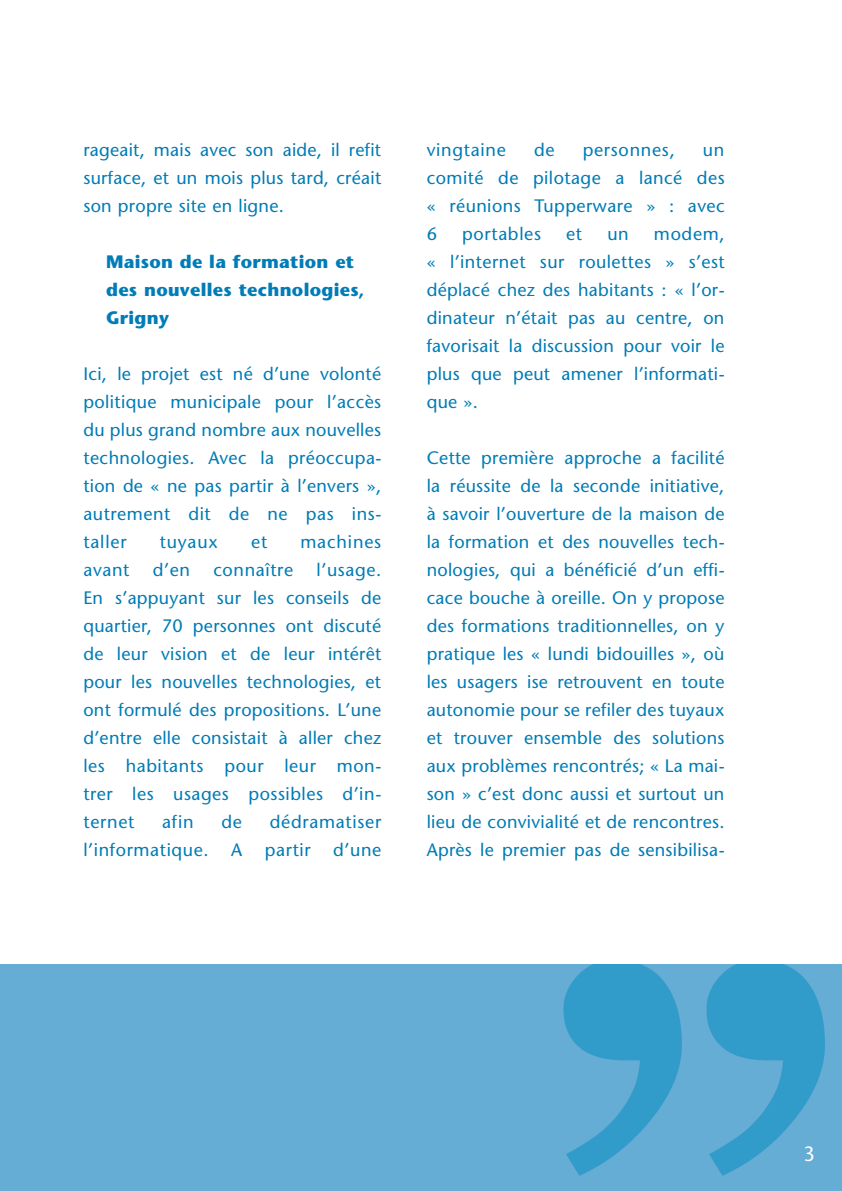
<style>
.page{position:relative;width:842px;height:1191px;background:#fff}
.page>*{position:absolute;margin:0;border:0;box-sizing:border-box;transform-origin:0 0}
.t1{font:20.6px "Stone Sans";color:#fff}
.t2{font:18px/28px "Stone Sans";letter-spacing:.025em;color:#007cb6;text-align:justify}
.t3{font:700 18px/28px "Stone Sans";letter-spacing:.015em;color:#007cb6}
.t4{font:18px "Stone Sans";letter-spacing:.045em;color:#007cb6}
</style>
<div class="page">
<img style="left:0;top:964px;width:842px;height:227px">
<p class="t2" style="left:83px;top:136px;width:299px">rageait, mais avec son aide, il refit surface, et un mois plus tard, créait son propre site en ligne.</p>
<p class="t3" style="left:106px;top:247px;width:260px">Maison de la formation et des nouvelles technologies,<br>Grigny</p>
<p class="t2" style="left:83px;top:360px;width:299px">Ici, le projet est né d’une volonté politique municipale pour l’accès du plus grand nombre aux nouvelles technologies. Avec la préoccupa&shy;tion de « ne pas partir à l’envers », autrement dit de ne pas ins&shy;taller</p>
<p class="t2" style="left:160px;top:528px;width:60px">tuyaux</p>
<p class="t2" style="left:251px;top:528px;width:18px">et</p>
<p class="t4" style="left:300px;top:531px;width:82px">machines</p>
<p class="t2" style="left:83px;top:556px;width:299px;text-indent:233px">l’usage.<br>En s’appuyant sur les conseils de quartier, 70 personnes ont discuté de leur vision et de leur intérêt pour les nouvelles technologies, et ont formulé des propositions. L’une d’entre elle consistait à aller chez les habitants pour leur mon&shy;trer les usages possibles d’in&shy;ternet</p>
<p class="t2" style="left:83px;top:556px;width:48px">avant</p>
<p class="t2" style="left:153px;top:556px;width:39px">d’en</p>
<p class="t2" style="left:213px;top:556px;width:81px">connaître</p>
<p class="t2" style="left:162px;top:808px;width:33px">afin</p>
<p class="t2" style="left:221px;top:808px;width:22px">de</p>
<p class="t2" style="left:270px;top:808px;width:113px">dédramatiser</p>
<p class="t2" style="left:83px;top:836px;width:127px">l’informatique.</p>
<p class="t2" style="left:231px;top:836px;width:13px">A</p>
<p class="t2" style="left:265px;top:836px;width:47px">partir</p>
<p class="t2" style="left:333px;top:836px;width:50px">d’une</p>
<p class="t2" style="left:427px;top:136px;width:81px">vingtaine</p>
<p class="t2" style="left:534px;top:136px;width:22px">de</p>
<p class="t2" style="left:583px;top:136px;width:94px">personnes,</p>
<p class="t2" style="left:427px;top:136px;width:300px;text-indent:276px">un comité de pilotage a lancé des « réunions Tupperware » : avec 6</p>
<p class="t2" style="left:427px;top:220px;width:300px;text-indent:227px">modem, « l’internet sur roulettes » s’est déplacé chez des habitants : « l’or&shy;dinateur n’était pas au centre, on favorisait la discussion pour voir le plus que peut amener l’informati&shy;que ».</p>
<p class="t2" style="left:427px;top:444px;width:299px">Cette première approche a facilité la réussite de la seconde initiative, à savoir l’ouverture de la maison de la formation et des nouvelles tech&shy;nologies, qui a bénéficié d’un effi&shy;cace bouche à oreille. On y propose des formations traditionnelles, on y pratique les « lundi bidouilles », où les usagers ise retrouvent en toute autonomie pour se refiler des tuyaux et trouver ensemble des solutions aux problèmes rencontrés; « La mai&shy;son » c’est donc aussi et surtout un lieu de convivialité et de rencontres.<br>Après le premier pas de sensibilisa-</p>
<p class="t2" style="left:462px;top:220px;width:80px">portables</p>
<p class="t2" style="left:566px;top:220px;width:17px">et</p>
<p class="t2" style="left:607px;top:220px;width:23px">un</p>
<p class="t1" style="left:804px;top:1141px;width:13px">3</p>
</div>
